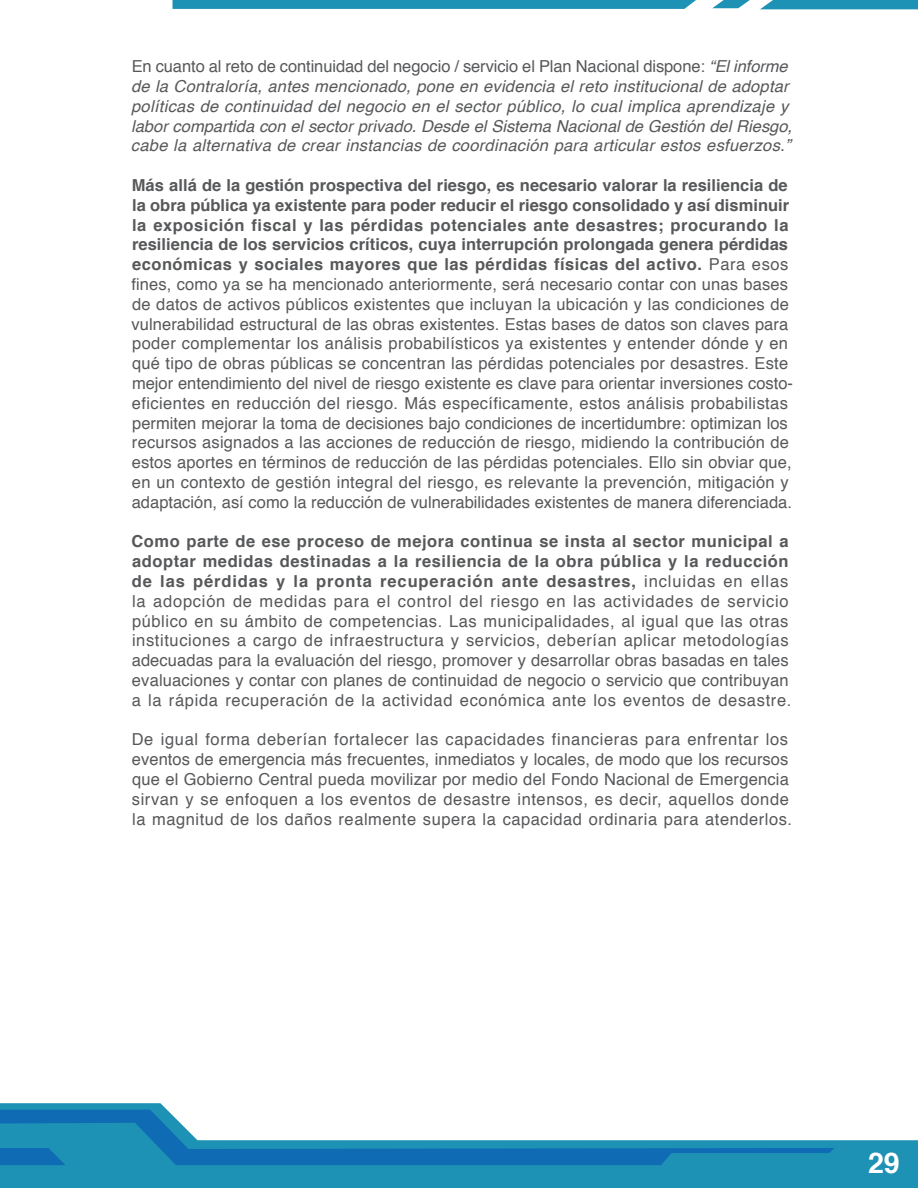
<style>
.page{position:relative;width:918px;height:1188px;background:#fff}
.page>*{position:absolute;margin:0;border:0;box-sizing:border-box;transform-origin:0 0}
.t1{font:700 28.5px "Helvetica";color:#fff}
.t2{font:16.5px/19.8px "Helvetica";letter-spacing:.015em;color:#57585a}
.t3{font:16.5px/19.8px "Helvetica";letter-spacing:.035em;color:#57585a}
.t4{font:italic 16.5px/19.8px "Helvetica";letter-spacing:.015em;color:#57585a}
.s1{font-style:normal}
.s2{font-weight:700}
</style>
<div class="page">
<svg style="left:0;top:1103px;width:918px;height:85px;fill:#1d92b4"></svg>
<svg style="left:0;top:1110px;width:834px;height:55px"></svg>
<svg style="left:0;top:1148px;width:66px;height:17px"></svg>
<svg style="left:712px;top:0;width:206px;height:9px;background:#3ea2bf"></svg>
<svg style="left:173px;top:0;width:523px;height:9px;background:#2193b5"></svg>
<p class="t4" style="left:131px;top:57px;width:663px"><span class="s1">En cuanto al reto de continuidad del negocio / servicio el Plan Nacional dispone:</span> “El informe de la Contraloría, antes mencionado, pone en evidencia el reto institucional de adoptar políticas de continuidad del negocio en el sector público, lo cual implica aprendizaje y labor compartida con el sector privado. Desde el Sistema Nacional de Gestión del Riesgo, cabe la alternativa de crear instancias de coordinación para articular estos esfuerzos.”</p>
<p class="t2" style="left:132px;top:176px;width:663px"><span class="s2">Más allá de la gestión prospectiva del riesgo, es necesario valorar la resiliencia de la obra pública ya existente para poder reducir el riesgo consolidado y así disminuir la exposición fiscal y las pérdidas potenciales ante desastres; procurando la resiliencia de los servicios críticos, cuya interrupción prolongada genera pérdidas económicas y sociales mayores que las pérdidas físicas del activo.</span> Para esos fines, como ya se ha mencionado anteriormente, será necesario contar con unas bases de datos de activos públicos existentes que incluyan la ubicación y las condiciones de vulnerabilidad estructural de las obras existentes. Estas bases de datos son claves para poder complementar los análisis probabilísticos ya existentes y entender dónde y en qué tipo de obras públicas se concentran las pérdidas potenciales por desastres. Este mejor entendimiento del nivel de riesgo existente es clave para orientar inversiones costo&shy;eficientes en reducción del riesgo. Más específicamente, estos análisis probabilistas permiten mejorar la toma de decisiones bajo condiciones de incertidumbre: optimizan los recursos asignados a las acciones de reducción de riesgo, midiendo la contribución de estos aportes en términos de reducción de las pérdidas potenciales. Ello sin obviar que, en un contexto de gestión integral del riesgo, es relevante la prevención, mitigación y adaptación, así como la reducción de vulnerabilidades existentes de manera diferenciada.</p>
<p class="t3" style="left:132px;top:532px;width:662px"><span class="s2">Como parte de ese proceso de mejora continua se insta al sector municipal a adoptar medidas destinadas a la resiliencia de la obra pública y la reducción de las pérdidas y la pronta recuperación ante desastres,</span> incluidas en ellas la adopción de medidas para el control del riesgo en las actividades de servicio público en su ámbito de competencias. Las municipalidades, al igual que las otras instituciones a cargo de infraestructura y servicios, deberían aplicar metodologías adecuadas para la evaluación del riesgo, promover y desarrollar obras basadas en tales evaluaciones y contar con planes de continuidad de negocio o servicio que contribuyan a la rápida recuperación de la actividad económica ante los eventos de desastre.</p>
<p class="t2" style="left:132px;top:730px;width:662px">De igual forma deberían fortalecer las capacidades financieras para enfrentar los eventos de emergencia más frecuentes, inmediatos y locales, de modo que los recursos que el Gobierno Central pueda movilizar por medio del Fondo Nacional de Emergencia sirvan y se enfoquen a los eventos de desastre intensos, es decir, aquellos donde la magnitud de los daños realmente supera la capacidad ordinaria para atenderlos.</p>
<h1 class="t1" style="left:868px;top:1140px;width:33px">29</h1>
</div>
